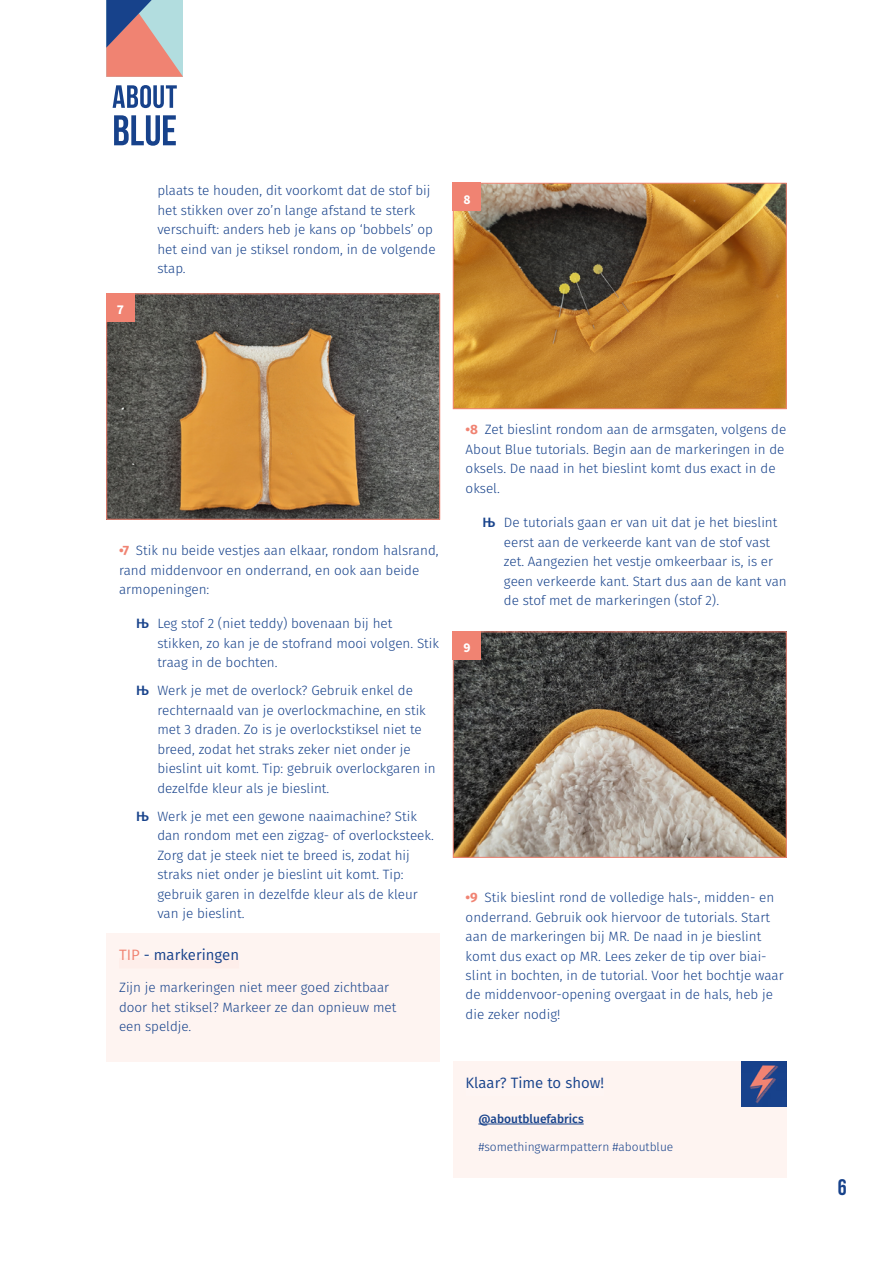
<style>
.page{position:relative;width:893px;height:1263px;background:#fff}
.page>*{position:absolute;margin:0;border:0;box-sizing:border-box;transform-origin:0 0}
.t1{font:22.5px "Bebas Neue";color:#17428b}
.t2{font:15px "Fira Sans";color:#17428b}
.t3{font:300 13.5px/19.5px "Fira Sans";color:#17428b}
.t4{font:700 13.5px "Source Sans Pro";color:#fff}
.t5{font:300 12px "Fira Sans";color:#17428b}
.t6{font:500 12px "Fira Sans";color:#17428b}
.s1{font-weight:700;color:#f08372}
.s2{font-weight:500}
.s3{color:#f08372}
</style>
<div class="page">
<svg style="left:106px;top:0;width:77px;height:77px;background:#b4949a"></svg>
<svg style="left:113px;top:85px;width:64px;height:23px"></svg>
<svg style="left:114px;top:115px;width:62px;height:31px"></svg>
<img style="left:455px;top:185px;width:330px;height:222px">
<div style="left:453px;top:183px;width:334px;height:226px;border:1px solid #f08372"></div>
<img style="left:455px;top:633px;width:330px;height:223px">
<div style="left:453px;top:631px;width:334px;height:227px;border:1px solid #f08372"></div>
<img style="left:108px;top:295px;width:330px;height:223px">
<div style="left:106px;top:293px;width:334px;height:227px;border:1px solid #f08372"></div>
<div style="left:453px;top:183px;width:28px;height:28px;background:#f08372"></div>
<div style="left:453px;top:631px;width:28px;height:29px;background:#f08372"></div>
<div style="left:106px;top:293px;width:28px;height:29px;background:#f08372"></div>
<div style="left:106px;top:933px;width:334px;height:129px;background:#fef4f1"></div>
<div style="left:119px;top:958px;width:120px;height:10px;background:#feeeea"></div>
<div style="left:453px;top:1061px;width:334px;height:117px;background:#fef4f1"></div>
<hr style="left:478px;top:1124px;width:106px;height:1px;background:#17428b">
<img style="left:742px;top:1061px;width:45px;height:45px">
<p class="t4" style="left:117px;top:301px;width:9px">7</p>
<p class="t3" style="left:157px;top:181px;width:280px">plaats te houden, dit voorkomt dat de stof bij het stikken over zo’n lange afstand te sterk verschuift: anders heb je kans op ‘bobbels’ op het eind van je stiksel rondom, in de volgende stap.</p>
<p class="t4" style="left:463px;top:190px;width:9px">8</p>
<p class="t3" style="left:119px;top:540px;width:321px"><span class="s1">•7</span> Stik nu beide vestjes aan elkaar, rondom halsrand, rand middenvoor en onderrand, en ook aan beide armopeningen:</p>
<p class="t3" style="left:157px;top:614px;width:283px;text-indent:-21px"><span class="s2">Ҙ</span> Leg stof 2 (niet teddy) bovenaan bij het stikken, zo kan je de stofrand mooi volgen. Stik traag in de bochten.</p>
<p class="t3" style="left:157px;top:681px;width:280px;text-indent:-21px"><span class="s2">Ҙ</span> Werk je met de overlock? Gebruik enkel de rechternaald van je overlockmachine, en stik met 3 draden. Zo is je overlockstiksel niet te breed, zodat het straks zeker niet onder je bieslint uit komt. Tip: gebruik overlockgaren in dezelfde kleur als je bieslint.</p>
<p class="t3" style="left:157px;top:806px;width:278px;text-indent:-21px"><span class="s2">Ҙ</span> Werk je met een gewone naaimachine? Stik dan rondom met een zigzag- of overlocksteek.<br>Zorg dat je steek niet te breed is, zodat hij straks niet onder je bieslint uit komt. Tip: gebruik garen in dezelfde kleur als de kleur van je bieslint.</p>
<p class="t2" style="left:119px;top:944px;width:121px"><span class="s3">TIP</span> - markeringen</p>
<p class="t3" style="left:119px;top:978px;width:279px">Zijn je markeringen niet meer goed zichtbaar door het stiksel? Markeer ze dan opnieuw met een speldje.</p>
<p class="t3" style="left:466px;top:420px;width:322px"><span class="s1">•8</span> Zet bieslint rondom aan de armsgaten, volgens de About Blue tutorials. Begin aan de markeringen in de oksels. De naad in het bieslint komt dus exact in de oksel.</p>
<p class="t3" style="left:504px;top:513px;width:284px;text-indent:-21px"><span class="s2">Ҙ</span> De tutorials gaan er van uit dat je het bieslint eerst aan de verkeerde kant van de stof vast zet. Aangezien het vestje omkeerbaar is, is er geen verkeerde kant. Start dus aan de kant van de stof met de markeringen (stof 2).</p>
<p class="t4" style="left:463px;top:639px;width:9px">9</p>
<p class="t3" style="left:466px;top:887px;width:320px"><span class="s1">•9</span> Stik bieslint rond de volledige hals-, midden- en onderrand. Gebruik ook hiervoor de tutorials. Start aan de markeringen bij MR. De naad in je bieslint komt dus exact op MR. Lees zeker de tip over biai&shy;slint in bochten, in de tutorial. Voor het bochtje waar de middenvoor-opening overgaat in de hals, heb je die zeker nodig!</p>
<p class="t2" style="left:466px;top:1071px;width:140px">Klaar? Time to show!</p>
<p class="t6" style="left:478px;top:1109px;width:107px">@aboutbluefabrics</p>
<p class="t5" style="left:478px;top:1139px;width:196px">#somethingwarmpattern #aboutblue</p>
<h1 class="t1" style="left:838px;top:1175px;width:10px">6</h1>
</div>
